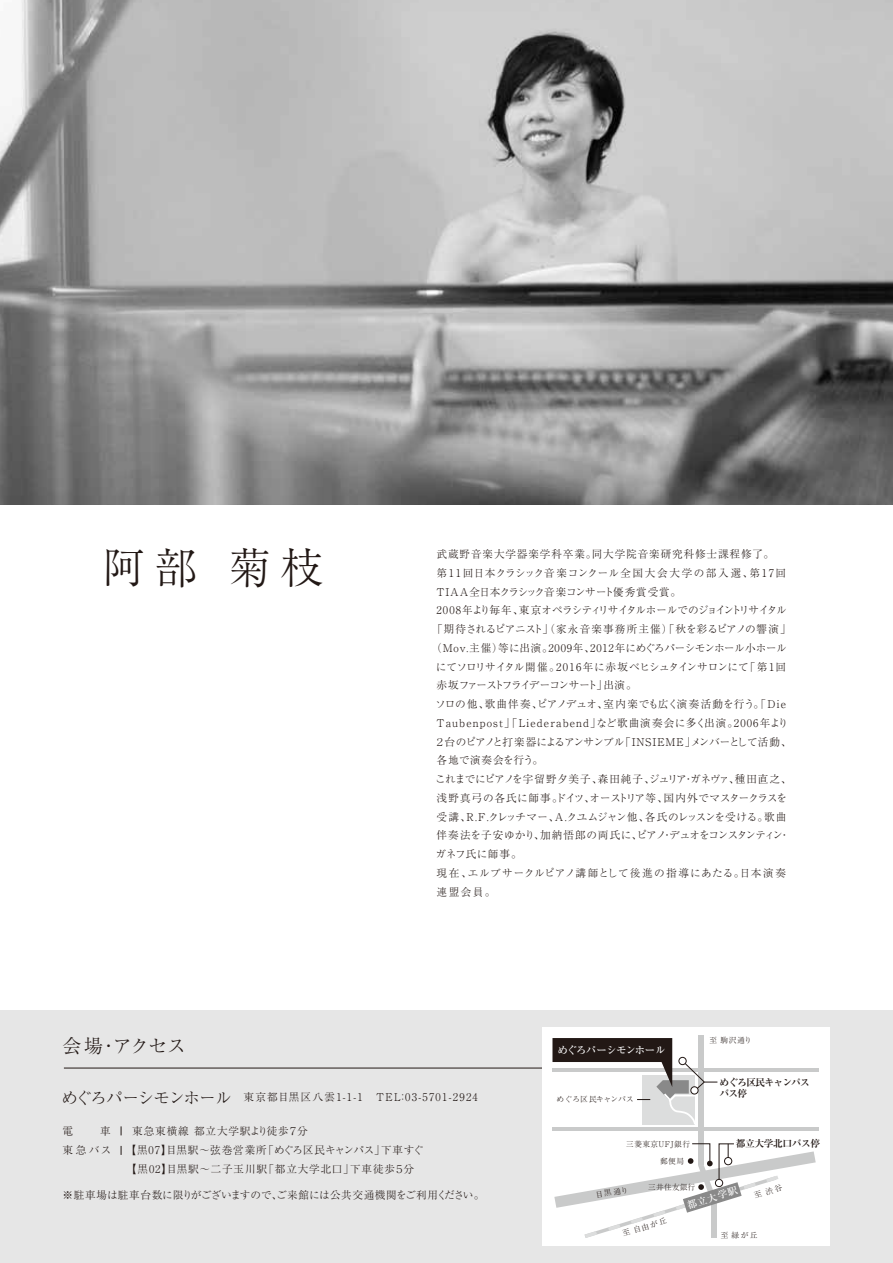
<style>
.page{position:relative;width:893px;height:1263px;background:#fff}
.page>*{position:absolute;margin:0;border:0;box-sizing:border-box;transform-origin:0 0}
.t1{font:300 43.2px "Ryumin Pr 5";color:#221815}
.t2{font:300 19.05px "Ryumin Pr 5";letter-spacing:-.03em;color:#221815}
.t3{font:300 10.65px/18.8px "Ryumin Pr 5";letter-spacing:.08em;color:#221815}
.t4{font:300 10.65px "Ryumin Pr 5";letter-spacing:.01em;color:#221815}
.t5{font:300 10.65px "Ryumin Pr 5";letter-spacing:.005em;color:#221815}
.t6{font:300 10.65px "Ryumin Pr 5";letter-spacing:.12em;color:#221815}
.t7{font:300 10.65px/18.8px "Ryumin Pr 5";letter-spacing:.03em;color:#221815}
.t8{font:300 10.65px "Ryumin Pr 5";letter-spacing:.105em;color:#221815}
.t9{font:300 10.65px "Ryumin Pr 5";letter-spacing:-.055em;color:#221815}
.t10{font:300 10.65px "Ryumin Pr 5";letter-spacing:-.045em;color:#221815}
.t11{font:300 10.65px "Ryumin Pr 5";letter-spacing:-.05em;color:#221815}
.t12{font:300 10.65px "Ryumin Pr 5";color:#221815}
.t13{font:300 10.65px "Ryumin Pr 5";letter-spacing:-.025em;color:#221815}
.t14{font:300 10.65px "Ryumin Pr 5";letter-spacing:-.01em;color:#221815}
.t15{font:300 10.65px "Ryumin Pr 5";letter-spacing:-.005em;color:#221815}
.t16{font:300 10.65px "Ryumin Pr 5";letter-spacing:-.04em;color:#221815}
.t17{font:300 10.65px "Ryumin Pr 5";letter-spacing:-.13em;color:#221815}
.t18{font:500 10.5px "Ryumin Pr 5";letter-spacing:-.07em;color:#fff}
.t19{font:500 9.9px "Ryumin Pr 5";color:#fff}
.t20{font:700 9.75px/11.7px "Ryumin Pr 5";letter-spacing:-.08em;color:#221815}
.t21{font:700 9.75px "Ryumin Pr 5";letter-spacing:-.04em;color:#221815}
.t22{font:300 7.65px "Ryumin Pr 5";letter-spacing:.06em;color:#221815}
.t23{font:300 7.65px "Ryumin Pr 5";letter-spacing:.025em;color:#221815}
.s1{font-size:16.5px}
</style>
<div class="page">
<img style="left:0;top:0;width:893px;height:505px">
<div style="left:0;top:1010px;width:893px;height:253px;background:#e6e6e6"></div>
<hr style="left:64px;top:1068px;width:562px;height:1px;background:#221815">
<div style="left:542px;top:1028px;width:287px;height:218px;background:#fff"></div>
<hr style="left:552px;top:1068px;width:266px;height:4px;background:#c9caca">
<hr style="left:552px;top:1127px;width:266px;height:3px;background:#c9caca">
<div style="left:698px;top:1036px;width:6px;height:129px;background:#c9caca"></div>
<svg style="left:552px;top:1038px;width:166px;height:87px"></svg>
<svg style="left:554px;top:1143px;width:262px;height:95px"></svg>
<h1 class="t1" style="left:102px;top:534px;width:223px">阿部 菊枝</h1>
<p class="t3" style="left:437px;top:544px;width:339px">武蔵野音楽大学器楽学科卒業。同大学院音楽研究科修士課程修了。</p>
<p class="t6" style="left:437px;top:564px;width:351px">第11回日本クラシック音楽コンクール全国大会大学の部入選、第17回</p>
<p class="t16" style="left:437px;top:583px;width:246px">TIAA全日本クラシック音楽コンサート優秀賞受賞。</p>
<p class="t9" style="left:437px;top:602px;width:352px">2008年より毎年、東京オペラシティリサイタルホールでのジョイントリサイタル</p>
<p class="t15" style="left:432px;top:621px;width:360px">「期待されるピアニスト」（家永音楽事務所主催）「秋を彩るピアノの響演」</p>
<p class="t4" style="left:431px;top:639px;width:357px">（Mov.主催）等に出演。2009年、2012年にめぐろパーシモンホール小ホール</p>
<p class="t12" style="left:436px;top:658px;width:352px">にてソロリサイタル開催。2016年に赤坂ベヒシュタインサロンにて「第1回</p>
<p class="t17" style="left:437px;top:677px;width:202px">赤坂ファーストフライデーコンサート」出演。</p>
<p class="t4" style="left:435px;top:696px;width:352px">ソロの他、歌曲伴奏、ピアノデュオ、室内楽でも広く演奏活動を行う。「Die</p>
<p class="t8" style="left:437px;top:714px;width:353px">Taubenpost」「Liederabend」など歌曲演奏会に多く出演。2006年より</p>
<p class="t10" style="left:435px;top:733px;width:358px">２台のピアノと打楽器によるアンサンブル「INSIEME」メンバーとして活動、</p>
<p class="t7" style="left:437px;top:750px;width:108px">各地で演奏会を行う。</p>
<p class="t13" style="left:435px;top:771px;width:358px">これまでにピアノを宇留野夕美子、森田純子、ジュリア・ガネヴァ、種田直之、</p>
<p class="t5" style="left:437px;top:789px;width:352px">浅野真弓の各氏に師事。ドイツ、オーストリア等、国内外でマスタークラスを</p>
<p class="t11" style="left:437px;top:808px;width:351px">受講、R.F.クレッチマー、A.クユムジャン他、各氏のレッスンを受ける。歌曲</p>
<p class="t14" style="left:437px;top:827px;width:355px">伴奏法を子安ゆかり、加納悟郎の両氏に、ピアノ・デュオをコンスタンティン・</p>
<p class="t7" style="left:435px;top:844px;width:88px">ガネフ氏に師事。</p>
<p class="t7" style="left:437px;top:863px;width:351px">現在、エルブサークルピアノ講師として後進の指導にあたる。日本演奏</p>
<p class="t7" style="left:437px;top:881px;width:60px">連盟会員。</p>
<p class="t22" style="left:709px;top:1034px;width:44px">至駒沢通り</p>
<h2 class="t2" style="left:63px;top:1031px;width:125px">会場・アクセス</h2>
<p class="t6" style="left:62px;top:1089px;width:418px"><span class="s1">めぐろパーシモンホール</span> 東京都目黒区八雲1-1-1　TEL：03-5701-2924</p>
<p class="t3" style="left:125px;top:1121px;width:299px;text-indent:7px">東急東横線 都立大学駅より徒歩７分<br>【黒07】目黒駅～弦巻営業所「めぐろ区民キャンパス」下車すぐ【黒02】目黒駅～二子玉川駅「都立大学北口」下車徒歩５分</p>
<p class="t18" style="left:557px;top:1041px;width:110px">めぐろパーシモンホール</p>
<p class="t20" style="left:719px;top:1075px;width:92px">めぐろ区民キャンパスバス停</p>
<p class="t23" style="left:556px;top:1093px;width:79px">めぐろ区民キャンパス</p>
<p class="t7" style="left:63px;top:1121px;width:50px">電　　車東急バス</p>
<p class="t5" style="left:63px;top:1186px;width:423px">※駐車場は駐車台数に限りがございますので、ご来館には公共交通機関をご利用ください。</p>
<p class="t19" style="left:685px;top:1198px;width:54px;rotate:-17deg">都立大学駅</p>
<p class="t21" style="left:736px;top:1136px;width:86px">都立大学北口バス停</p>
<p class="t22" style="left:626px;top:1138px;width:65px">三菱東京UFJ銀行</p>
<p class="t22" style="left:648px;top:1181px;width:49px">三井住友銀行</p>
<p class="t22" style="left:621px;top:1228px;width:47px;rotate:-17deg">至自由が丘</p>
<p class="t22" style="left:660px;top:1155px;width:26px">郵便局</p>
<p class="t22" style="left:595px;top:1189px;width:35px;rotate:-10deg">目黒通り</p>
<p class="t22" style="left:721px;top:1229px;width:38px">至緑が丘</p>
</div>
